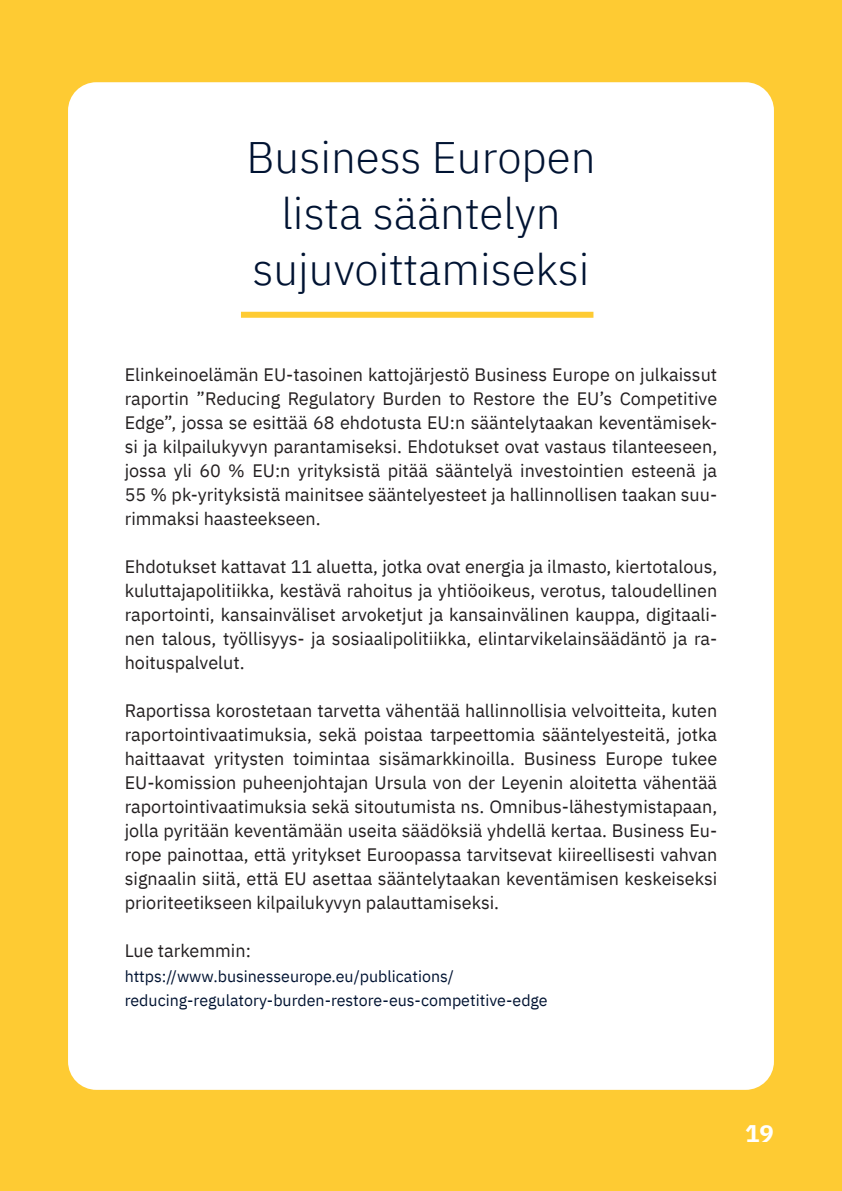
<style>
.page{position:relative;width:842px;height:1191px;background:#fecb33}
.page>*{position:absolute;margin:0;border:0;box-sizing:border-box;transform-origin:0 0}
.t1{font:300 44px/56px "IBM Plex Sans";color:#001332;text-align:center}
.t2{font:700 24px "IBM Plex Sans";color:#fff}
.t3{font:18px/24px "IBM Plex Sans";color:#231f20;text-align:justify}
.t4{font:16px/24px "IBM Plex Sans";color:#001332}
</style>
<div class="page">
<div style="left:68px;top:82px;width:706px;height:1007px;background:#fff;border-radius:28px"></div>
<div style="left:241px;top:312px;width:352px;height:6px;background:#fecb33"></div>
<h1 class="t1" style="left:246px;top:126px;width:350px">Business Europen lista sääntelyn sujuvoittamiseksi</h1>
<p class="t3" style="left:125px;top:361px;width:594px">Elinkeinoelämän EU-tasoinen kattojärjestö Business Europe on julkaissut raportin ”Reducing Regulatory Burden to Restore the EU’s Competitive Edge”, jossa se esittää 68 ehdotusta EU:n sääntelytaakan keventämisek&shy;si ja kilpailukyvyn parantamiseksi. Ehdotukset ovat vastaus tilanteeseen, jossa yli 60 % EU:n yrityksistä pitää sääntelyä investointien esteenä ja 55 % pk-yrityksistä mainitsee sääntelyesteet ja hallinnollisen taakan suu&shy;rimmaksi haasteekseen.</p>
<p class="t3" style="left:125px;top:553px;width:594px">Ehdotukset kattavat 11 aluetta, jotka ovat energia ja ilmasto, kiertotalous, kuluttajapolitiikka, kestävä rahoitus ja yhtiöoikeus, verotus, taloudellinen raportointi, kansainväliset arvoketjut ja kansainvälinen kauppa, digitaali&shy;nen talous, työllisyys- ja sosiaalipolitiikka, elintarvikelainsäädäntö ja ra&shy;hoituspalvelut.</p>
<p class="t3" style="left:125px;top:697px;width:594px">Raportissa korostetaan tarvetta vähentää hallinnollisia velvoitteita, kuten raportointivaatimuksia, sekä poistaa tarpeettomia sääntelyesteitä, jotka haittaavat yritysten toimintaa sisämarkkinoilla. Business Europe tukee EU-komission puheenjohtajan Ursula von der Leyenin aloitetta vähentää raportointivaatimuksia sekä sitoutumista ns. Omnibus-lähestymistapaan, jolla pyritään keventämään useita säädöksiä yhdellä kertaa. Business Eu&shy;rope painottaa, että yritykset Euroopassa tarvitsevat kiireellisesti vahvan signaalin siitä, että EU asettaa sääntelytaakan keventämisen keskeiseksi prioriteetikseen kilpailukyvyn palauttamiseksi.</p>
<p class="t3" style="left:125px;top:937px;width:128px">Lue tarkemmin:</p>
<p class="t4" style="left:125px;top:962px;width:424px">https://www.businesseurope.eu/publications/ reducing-regulatory-burden-restore-eus-competitive-edge</p>
<h2 class="t2" style="left:745px;top:1114px;width:30px">19</h2>
</div>
